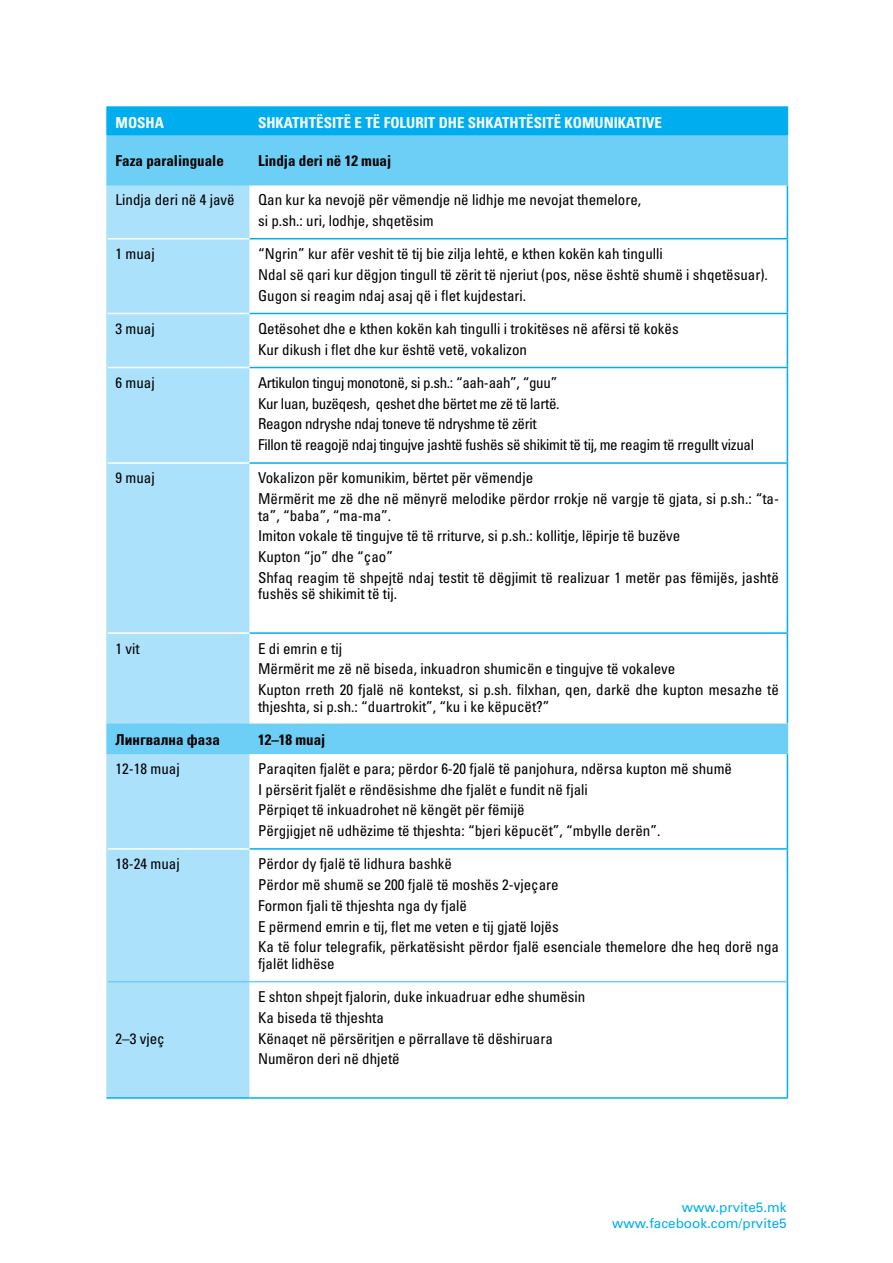
<style>
.page{position:relative;width:893px;height:1263px;background:#fff}
.page>*{position:absolute;margin:0;border:0;box-sizing:border-box;transform-origin:0 0}
.t1{font:condensed 15px/20.7px "Univers LTCYR 57";color:#000}
.t2{font:condensed 15px/20.7px "Univers LTCYR 57";letter-spacing:-.02em;color:#000}
.t3{font:15px "Univers LTCYR 67 Bold Cond";color:#000}
.t4{font:15px "Univers LTCYR 67 Bold Cond";color:#fff}
.t5{font:13.5px/16.5px "Univers LTCYR 55 Roman";color:#00aeef;text-align:right}
</style>
<div class="page">
<svg style="left:108px;top:137px;width:679px;height:616px"></svg>
<div style="left:108px;top:185px;width:141px;height:912px;background:#abe1fa"></div>
<hr style="left:249px;top:848px;width:539px;height:2px;background:#00aeef">
<hr style="left:787px;top:185px;width:1px;height:53px;background:#00aeef">
<hr style="left:249px;top:238px;width:539px;height:1px;background:#00aeef">
<hr style="left:787px;top:239px;width:1px;height:74px;background:#00aeef">
<hr style="left:249px;top:313px;width:539px;height:1px;background:#00aeef">
<hr style="left:787px;top:314px;width:1px;height:53px;background:#00aeef">
<hr style="left:249px;top:367px;width:539px;height:1px;background:#00aeef">
<hr style="left:787px;top:368px;width:1px;height:94px;background:#00aeef">
<hr style="left:249px;top:462px;width:539px;height:2px;background:#00aeef">
<hr style="left:787px;top:464px;width:1px;height:168px;background:#00aeef">
<hr style="left:249px;top:632px;width:539px;height:2px;background:#00aeef">
<hr style="left:787px;top:634px;width:1px;height:90px;background:#00aeef">
<hr style="left:106px;top:106px;width:143px;height:2px;background:#00aeef">
<hr style="left:106px;top:108px;width:2px;height:27px;background:#00aeef">
<hr style="left:249px;top:106px;width:539px;height:2px;background:#00aeef">
<div style="left:108px;top:107px;width:680px;height:28px;background:#00aeef"></div>
<hr style="left:106px;top:1097px;width:143px;height:2px;background:#00aeef">
<hr style="left:249px;top:1097px;width:539px;height:2px;background:#00aeef">
<hr style="left:108px;top:238px;width:141px;height:1px;background:#fff">
<hr style="left:108px;top:313px;width:141px;height:1px;background:#fff">
<hr style="left:108px;top:367px;width:141px;height:1px;background:#fff">
<hr style="left:108px;top:462px;width:141px;height:2px;background:#fff">
<hr style="left:108px;top:632px;width:141px;height:2px;background:#fff">
<hr style="left:106px;top:185px;width:2px;height:54px;background:#abe1fa">
<hr style="left:106px;top:239px;width:2px;height:74px;background:#abe1fa">
<hr style="left:106px;top:313px;width:2px;height:54px;background:#abe1fa">
<hr style="left:106px;top:367px;width:2px;height:96px;background:#abe1fa">
<hr style="left:106px;top:463px;width:2px;height:170px;background:#abe1fa">
<hr style="left:106px;top:633px;width:2px;height:91px;background:#abe1fa">
<hr style="left:106px;top:135px;width:143px;height:2px;background:#6dcff6">
<hr style="left:106px;top:137px;width:2px;height:47px;background:#6dcff6">
<hr style="left:249px;top:135px;width:539px;height:2px;background:#6dcff6">
<hr style="left:249px;top:137px;width:1px;height:47px;background:#6dcff6">
<hr style="left:787px;top:137px;width:1px;height:47px;background:#6dcff6">
<hr style="left:106px;top:184px;width:143px;height:1px;background:#6dcff6">
<hr style="left:249px;top:184px;width:539px;height:1px;background:#6dcff6">
<hr style="left:106px;top:724px;width:143px;height:1px;background:#6dcff6">
<hr style="left:106px;top:725px;width:2px;height:28px;background:#6dcff6">
<hr style="left:249px;top:724px;width:539px;height:1px;background:#6dcff6">
<svg style="left:249px;top:725px;width:1px;height:28px"></svg>
<svg style="left:787px;top:725px;width:1px;height:28px"></svg>
<hr style="left:106px;top:753px;width:143px;height:1px;background:#6dcff6">
<hr style="left:249px;top:753px;width:539px;height:1px;background:#6dcff6">
<hr style="left:787px;top:754px;width:1px;height:94px;background:#00aeef">
<hr style="left:787px;top:850px;width:1px;height:132px;background:#00aeef">
<hr style="left:106px;top:754px;width:2px;height:95px;background:#abe1fa">
<hr style="left:106px;top:849px;width:2px;height:133px;background:#abe1fa">
<hr style="left:108px;top:848px;width:141px;height:2px;background:#fff">
<hr style="left:108px;top:981px;width:141px;height:1px;background:#6dcff6">
<hr style="left:249px;top:981px;width:538px;height:1px;background:#6dcff6">
<hr style="left:787px;top:982px;width:1px;height:115px;background:#00aeef">
<hr style="left:106px;top:982px;width:2px;height:115px;background:#abe1fa">
<p class="t4" style="left:116px;top:113px;width:50px">Mosha</p>
<p class="t4" style="left:258px;top:113px;width:405px">Shkathtësitë e të folurit dhe shkathtësitë komunikative</p>
<p class="t3" style="left:116px;top:152px;width:110px">Faza paralinguale</p>
<p class="t3" style="left:258px;top:152px;width:135px">Lindja deri në 12 muaj</p>
<p class="t1" style="left:116px;top:189px;width:121px">Lindja deri në 4 javë</p>
<p class="t1" style="left:258px;top:189px;width:385px">Qan kur ka nevojë për vëmendje në lidhje me nevojat themelore, si p.sh.: uri, lodhje, shqetësim</p>
<p class="t1" style="left:116px;top:243px;width:41px">1 muaj</p>
<p class="t1" style="left:258px;top:243px;width:511px">“Ngrin” kur afër veshit të tij bie zilja lehtë, e kthen kokën kah tingulli<br>Ndal së qari kur dëgjon tingull të zërit të njeriut (pos, nëse është shumë i shqetësuar).<br>Gugon si reagim ndaj asaj që i flet kujdestari.</p>
<p class="t1" style="left:116px;top:318px;width:41px">3 muaj</p>
<p class="t1" style="left:258px;top:318px;width:422px">Qetësohet dhe e kthen kokën kah tingulli i trokitëses në afërsi të kokës<br>Kur dikush i flet dhe kur është vetë, vokalizon</p>
<p class="t1" style="left:116px;top:372px;width:41px">6 muaj</p>
<p class="t2" style="left:258px;top:372px;width:498px">Artikulon tinguj monotonë, si p.sh.: “aah-aah”, “guu”<br>Kur luan, buzëqesh, qeshet dhe bërtet me zë të lartë.<br>Reagon ndryshe ndaj toneve të ndryshme të zërit<br>Fillon të reagojë ndaj tingujve jashtë fushës së shikimit të tij, me reagim të rregullt vizual</p>
<p class="t1" style="left:116px;top:467px;width:41px">9 muaj</p>
<p class="t1" style="left:258px;top:467px;width:522px">Vokalizon për komunikim, bërtet për vëmendje<br>Mërmërit me zë dhe në mënyrë melodike përdor rrokje në vargje të gjata, si p.sh.: “ta-</p>
<p class="t1" style="left:258px;top:505px;width:522px">ta”, “baba”, “ma-ma”.<br>Imiton vokale të tingujve të të rriturve, si p.sh.: kollitje, lëpirje të buzëve<br>Kupton “jo” dhe “çao”<br>Shfaq reagim të shpejtë ndaj testit të dëgjimit të realizuar 1 metër pas fëmijës, jashtë</p>
<p class="t1" style="left:258px;top:583px;width:141px">fushës së shikimit të tij.</p>
<p class="t1" style="left:116px;top:637px;width:26px">1 vit</p>
<p class="t1" style="left:258px;top:637px;width:522px">E di emrin e tij<br>Mërmërit me zë në biseda, inkuadron shumicën e tingujve të vokaleve<br>Kupton rreth 20 fjalë në kontekst, si p.sh. filxhan, qen, darkë dhe kupton mesazhe të</p>
<p class="t1" style="left:258px;top:695px;width:293px">thjeshta, si p.sh.: “duartrokit”, “ku i ke këpucët?”</p>
<p class="t3" style="left:116px;top:730px;width:106px">Лингвална фаза</p>
<p class="t3" style="left:258px;top:730px;width:69px">12–18 muaj</p>
<p class="t1" style="left:116px;top:758px;width:66px">12-18 muaj</p>
<p class="t1" style="left:258px;top:758px;width:476px">Paraqiten fjalët e para; përdor 6-20 fjalë të panjohura, ndërsa kupton më shumë I përsërit fjalët e rëndësishme dhe fjalët e fundit në fjali<br>Përpiqet të inkuadrohet në këngët për fëmijë<br>Përgjigjet në udhëzime të thjeshta: “bjeri këpucët”, “mbylle derën”.</p>
<p class="t1" style="left:116px;top:853px;width:66px">18-24 muaj</p>
<p class="t1" style="left:258px;top:853px;width:522px">Përdor dy fjalë të lidhura bashkë<br>Përdor më shumë se 200 fjalë të moshës 2-vjeçare<br>Formon fjali të thjeshta nga dy fjalë<br>E përmend emrin e tij, flet me veten e tij gjatë lojës<br>Ka të folur telegrafik, përkatësisht përdor fjalë esenciale themelore dhe heq dorë nga</p>
<p class="t1" style="left:258px;top:953px;width:78px">fjalët lidhëse</p>
<p class="t1" style="left:116px;top:1027px;width:51px">2–3 vjeç</p>
<p class="t1" style="left:258px;top:986px;width:329px">E shton shpejt fjalorin, duke inkuadruar edhe shumësin Ka biseda të thjeshta<br>Kënaqet në përsëritjen e përrallave të dëshiruara Numëron deri në dhjetë</p>
<p class="t5" style="left:612px;top:1198px;width:176px">www.prvite5.mk www.facebook.com/prvite5</p>
</div>
